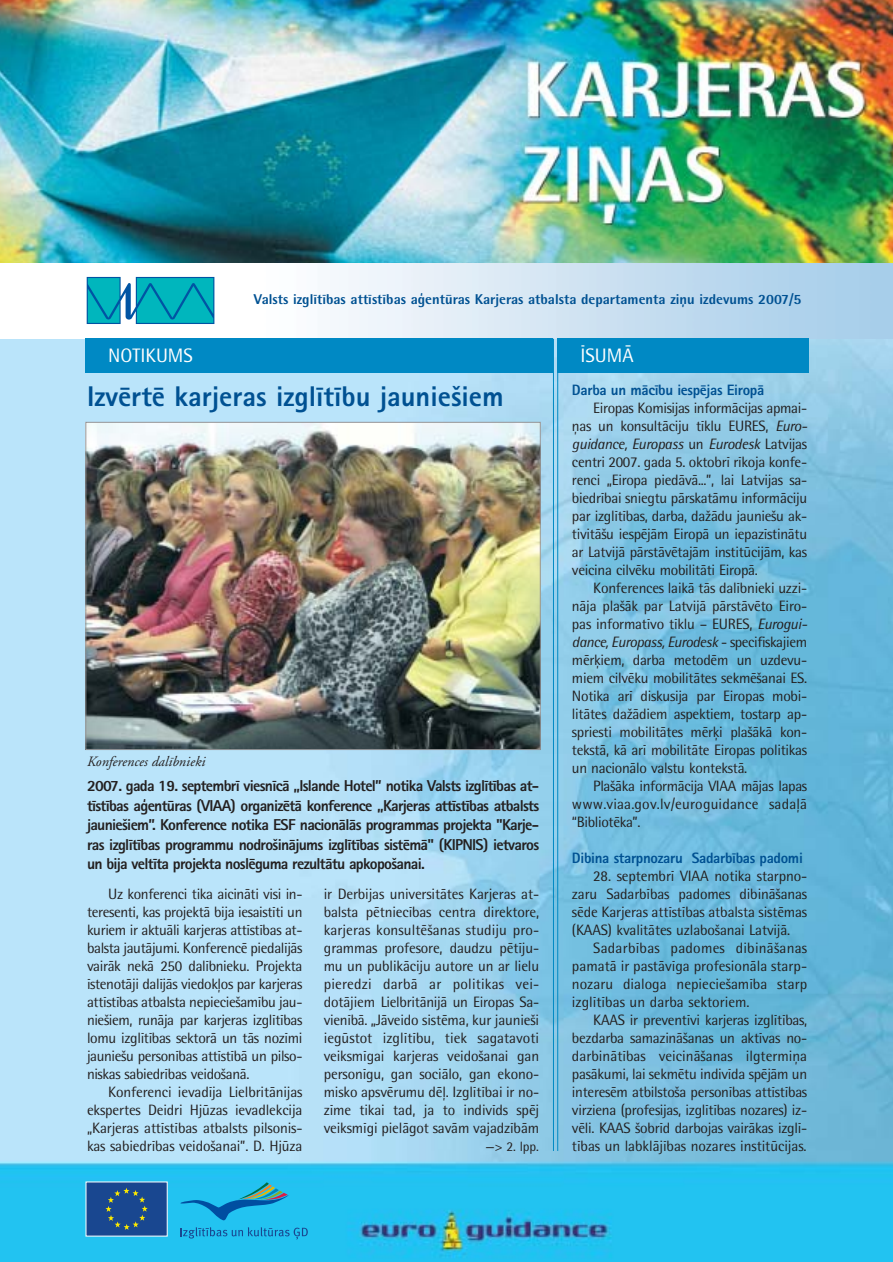
<style>
.page{position:relative;width:893px;height:1262px;background:#fff}
.page>*{position:absolute;margin:0;border:0;box-sizing:border-box;transform-origin:0 0}
.t1{font:800 28.5px "Rotis Sans Serif Lat";color:#005192}
.t2{font:500 19.5px "La Rotis Semi Sans";color:#fff}
.t3{font:800 15.75px/19.5px "Rotis Sans Serif Lat";letter-spacing:-.045em;color:#231f1f;text-align:justify}
.t4{font:500 15px/18px "La Rotis Semi Sans";letter-spacing:-.015em;color:#231f1f;text-align:justify}
.t5{font:italic 15px "Rotis Semi Sans Lat";letter-spacing:-.03em;color:#231f1f}
.t6{font:800 15px "Rotis Sans Serif Lat";letter-spacing:-.02em;color:#005192}
.t7{font:800 14.25px "Rotis Semi Sans Lat";color:#005192}
.t8{font:italic 14.25px "La Ad Garamond";color:#231f1f}
.t9{font:500 13.5px "La Rotis Semi Sans";color:#231f1f}
.s1{font-family:"Rotis Semi Sans Lat";font-weight:400;font-style:italic}
.s2{font-family:"La Rotis Semi Sans";font-weight:500;font-style:normal}
</style>
<div class="page">
<img style="left:0;top:339px;width:892px;height:922px">
<img style="left:0;top:262px;width:892px;height:77px">
<img style="left:0;top:0;width:892px;height:262px">
<div style="left:85px;top:339px;width:468px;height:34px;background:#0089c4"></div>
<div style="left:557px;top:339px;width:251px;height:34px;background:#0089c4"></div>
<img style="left:87px;top:424px;width:451px;height:324px">
<div style="left:85px;top:422px;width:455px;height:328px;border:1px solid #939497"></div>
<svg style="left:87px;top:277px;width:127px;height:47px;background:#14a9bd"></svg>
<hr style="left:553px;top:339px;width:1px;height:811px;background:#0089c4">
<hr style="left:557px;top:339px;width:1px;height:812px;background:#0089c4">
<svg style="left:180px;top:1227px;width:128px;height:12px;background:#1fa6da"></svg>
<div style="left:86px;top:1181px;width:81px;height:55px;background:#194790"></div>
<svg style="left:105px;top:1188px;width:43px;height:41px"></svg>
<svg style="left:180px;top:1182px;width:110px;height:39px;background:#23adda"></svg>
<p class="t7" style="left:254px;top:294px;width:549px">Valsts izglîtîbas attîstîbas a©entüras Karjeras atbalsta departamenta ziñu izdevums 2007/5</p>
<h2 class="t2" style="left:108px;top:348px;width:86px">NOTIKUMS</h2>
<h2 class="t2" style="left:580px;top:348px;width:55px">ÈSUMÅ</h2>
<h1 class="t1" style="left:87px;top:386px;width:418px">Izvérté karjeras izglîtîbu jaunießiem</h1>
<p class="t8" style="left:87px;top:756px;width:120px">Konferences dalîbnieki</p>
<p class="t3" style="left:87px;top:777px;width:453px">2007. gada 19. septembrî viesnîcå „Islande Hotel” notika Valsts izglîtîbas at&shy;tîstîbas a©entüras (VIAA) organizétå konference „Karjeras attîstîbas atbalsts jaunießiem”. Konference notika ESF nacionålås programmas projekta "Karje&shy;ras izglîtîbas programmu nodroßinåjums izglîtîbas sistémå" (KIPNIS) ietvaros un bija veltîta projekta nosléguma rezultåtu apkopoßanai.</p>
<p class="t4" style="left:87px;top:886px;width:217px;text-indent:21px">Uz konferenci tika aicinåti visi in&shy;teresenti, kas projektå bija iesaistîti un kuriem ir aktuåli karjeras attîstîbas at&shy;balsta jautåjumi. Konferencé piedalîjås vairåk nekå 250 dalîbnieku. Projekta îstenotåji dalîjås viedok¬os par karjeras attîstîbas atbalsta nepiecießamîbu jau&shy;nießiem, runåja par karjeras izglîtîbas lomu izglîtîbas sektorå un tås nozîmi jaunießu personîbas attîstîbå un pilso&shy;niskas sabiedrîbas veidoßanå.</p>
<p class="t4" style="left:87px;top:1084px;width:217px;text-indent:21px">Konferenci ievadîja Lielbritånijas ekspertes Deidri Hjüzas ievadlekcija „Karjeras attîstîbas atbalsts pilsonis&shy;kas sabiedrîbas veidoßanai”. D. Hjüza</p>
<p class="t4" style="left:324px;top:886px;width:217px">ir Derbijas universitåtes Karjeras at&shy;balsta pétniecîbas centra direktore, karjeras konsultéßanas studiju pro&shy;grammas profesore, daudzu pétîju&shy;mu un publikåciju autore un ar lielu pieredzi darbå ar politikas vei&shy;dotåjiem Lielbritånijå un Eiropas Sa&shy;vienîbå. „Jåveido sistéma, kur jaunießi iegüstot izglîtîbu, tiek sagatavoti veiksmîgai karjeras veidoßanai gan personîgu, gan sociålo, gan ekono&shy;misko apsvérumu dé¬. Izglîtîbai ir no&shy;zîme tikai tad, ja to indivîds spéj veiksmîgi pielågot savåm vajadzîbåm</p>
<p class="t9" style="left:485px;top:1141px;width:55px">—&gt; 2. lpp.</p>
<p class="t6" style="left:572px;top:384px;width:194px">Darba un måcîbu iespéjas Eiropå</p>
<p class="t4" style="left:572px;top:400px;width:237px;text-align:right">Eiropas Komisijas informåcijas apmai&shy;ñas un konsultåciju tîklu EURES, <span class="s1">Euro-</span></p>
<p class="t5" style="left:572px;top:438px;width:237px">guidance, Europass <span class="s2">un</span> Eurodesk <span class="s2">Latvijas</span></p>
<p class="t4" style="left:572px;top:454px;width:237px">centri 2007. gada 5. oktobrî rîkoja konfe&shy;renci „Eiropa piedåvå...”, lai Latvijas sa&shy;biedrîbai sniegtu pårskatåmu informåciju par izglîtîbas, darba, daΩådu jaunießu ak&shy;tivitåßu iespéjåm Eiropå un iepazîstinåtu ar Latvijå pårståvétajåm institücijåm, kas veicina cilvéku mobilitåti Eiropå.</p>
<p class="t4" style="left:572px;top:580px;width:237px;text-indent:21px">Konferences laikå tås dalîbnieki uzzi&shy;nåja plaßåk par Latvijå pårståvéto Eiro&shy;pas informatîvo tîklu – EURES, <span class="s1">Eurogui-</span></p>
<p class="t5" style="left:572px;top:636px;width:237px">dance, Europass, Eurodesk <span class="s2">- specifiskajiem</span></p>
<p class="t4" style="left:572px;top:652px;width:237px">mér˚iem, darba metodém un uzdevu&shy;miem cilvéku mobilitåtes sekméßanai ES.<br>Notika arî diskusija par Eiropas mobi&shy;litåtes daΩådiem aspektiem, tostarp ap&shy;spriesti mobilitåtes mér˚i plaßåkå kon&shy;tekstå, kå arî mobilitåte Eiropas politikas un nacionålo valstu kontekstå.</p>
<p class="t4" style="left:572px;top:778px;width:237px;text-indent:21px">Plaßåka informåcija VIAA måjas lapas www.viaa.gov.lv/euroguidance sada¬å “Bibliotéka”.</p>
<p class="t6" style="left:572px;top:852px;width:232px">Dibina starpnozaru Sadarbîbas padomi</p>
<p class="t4" style="left:572px;top:868px;width:237px;text-indent:21px">28. septembrî VIAA notika starpno&shy;zaru Sadarbîbas padomes dibinåßanas séde Karjeras attîstîbas atbalsta sistémas (KAAS) kvalitåtes uzlaboßanai Latvijå.</p>
<p class="t4" style="left:572px;top:940px;width:237px;text-indent:21px">Sadarbîbas padomes dibinåßanas pamatå ir paståvîga profesionåla starp&shy;nozaru dialoga nepiecießamîba starp izglîtîbas un darba sektoriem.</p>
<p class="t4" style="left:572px;top:1012px;width:237px;text-indent:21px">KAAS ir preventîvi karjeras izglîtîbas, bezdarba samazinåßanas un aktîvas no&shy;darbinåtîbas veicinåßanas ilgtermiña pasåkumi, lai sekmétu indivîda spéjåm un interesém atbilstoßa personîbas attîstîbas virziena (profesijas, izglîtîbas nozares) iz&shy;véli. KAAS ßobrîd darbojas vairåkas izglî&shy;tîbas un labklåjîbas nozares institücijas.</p>
</div>
